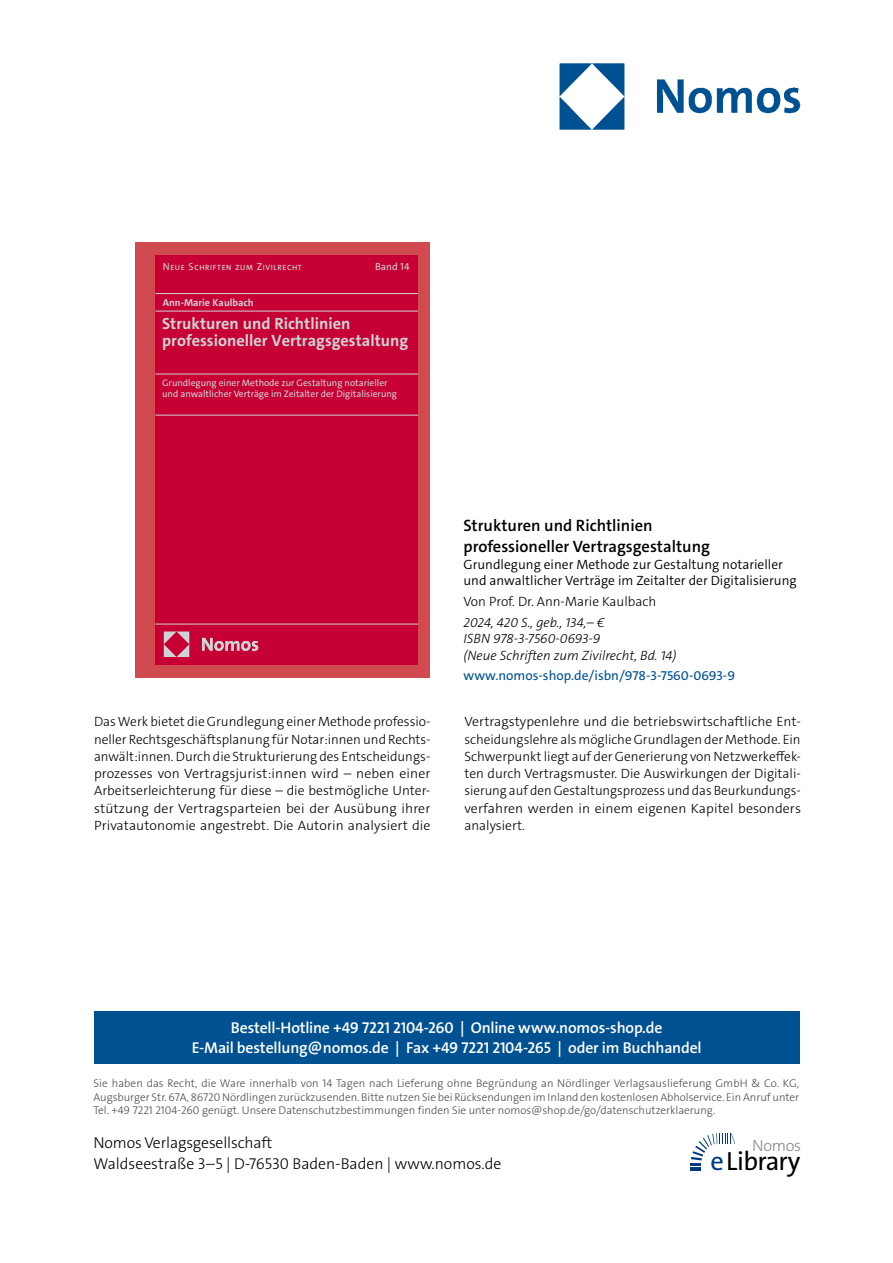
<style>
.page{position:relative;width:893px;height:1263px;background:#fff}
.page>*{position:absolute;margin:0;border:0;box-sizing:border-box;transform-origin:0 0}
.t1{font:26.4px "The Sans Os F";letter-spacing:-.03em;color:#000}
.t2{font:600 16.5px/21px "The Sans C5";color:#000}
.t3{font:700 16.35px/17.7px "The Sans C5";color:#d1d2d4}
.t4{font:300 16.2px "The Sans Os F";letter-spacing:-.02em;color:#87888a}
.t5{font:600 15.75px/21px "The Sans Os F";letter-spacing:-.01em;color:#fff;text-align:center}
.t6{font:300 15.75px/21px "The Sans Os F";color:#000}
.t7{font:300 13.5px/17.2px "The Sans C5";letter-spacing:.005em;color:#000;text-align:justify}
.t8{font:300 13.5px/16.5px "The Sans C5";color:#000}
.t9{font:italic 300 13.5px/16.5px "The Sans C5";color:#000}
.t10{font:13.5px "The Sans C5";color:#005192}
.t11{font:300 11.25px/13.5px "The Sans Os F";color:#4b4b4d;text-align:justify}
.t12{font:700 10.2px "The Sans C5";color:#d1d2d4}
.t13{font:10.2px "The Sans C5";color:#d1d2d4}
.t14{font:9.45px/10.8px "The Sans Os F";color:#d1d2d4}
.t15{font:600 7.65px "The Sans C5";letter-spacing:.085em;color:#cbcdce}
.s1{font-weight:400;font-size:10.2px}
.s2{color:#003882}
</style>
<div class="page">
<img style="left:559px;top:63px;width:242px;height:67px">
<div style="left:94px;top:1011px;width:705px;height:52px;background:#005192"></div>
<svg style="left:690px;top:1133px;width:45px;height:38px"></svg>
<div style="left:135px;top:242px;width:295px;height:435px;background:#d14a4f"></div>
<div style="left:155px;top:255px;width:263px;height:410px;background:#c60034"></div>
<hr style="left:155px;top:293px;width:263px;height:1px;background:#d1d2d4">
<hr style="left:155px;top:415px;width:263px;height:1px;background:#d1d2d4">
<hr style="left:155px;top:311px;width:263px;height:1px;background:#d1d2d4">
<hr style="left:155px;top:374px;width:263px;height:1px;background:#d1d2d4">
<hr style="left:155px;top:624px;width:263px;height:1px;background:#d1d2d4">
<svg style="left:202px;top:638px;width:56px;height:13px"></svg>
<svg style="left:164px;top:631px;width:25px;height:26px"></svg>
<p class="t15" style="left:163px;top:263px;width:141px"><span class="s1">N</span>EUE <span class="s1">S</span>CHRIFTEN ZUM <span class="s1">Z</span>IVILRECHT</p>
<p class="t13" style="left:375px;top:260px;width:36px">Band 14</p>
<p class="t12" style="left:163px;top:296px;width:92px">Ann-Marie Kaulbach</p>
<p class="t3" style="left:162px;top:314px;width:248px">Strukturen und Richtlinien professioneller Vertragsgestaltung</p>
<p class="t14" style="left:162px;top:378px;width:236px">Grundlegung einer Methode zur Gestaltung notarieller und anwaltlicher Verträge im Zeitalter der Digitalisierung</p>
<p class="t2" style="left:463px;top:515px;width:248px">Strukturen und Richtlinien professioneller Vertragsgestaltung</p>
<p class="t8" style="left:463px;top:556px;width:335px">Grundlegung einer Methode zur Gestaltung notarieller und anwaltlicher Verträge im Zeitalter der Digitalisierung</p>
<p class="t7" style="left:463px;top:593px;width:194px">Von Prof. Dr. Ann-Marie Kaulbach</p>
<p class="t9" style="left:463px;top:614px;width:215px">2024, 420 S., geb., 134,– €<br>ISBN 978-3-7560-0693-9<br>(Neue Schriften zum Zivilrecht, Bd. 14)</p>
<p class="t10" style="left:463px;top:667px;width:273px">www.nomos-shop.de/isbn/978-3-7560-0693-9</p>
<p class="t7" style="left:94px;top:713px;width:338px">Das Werk bietet die Grundlegung einer Methode professio&shy;neller Rechtsgeschäftsplanung für Notar:innen und Rechts&shy;anwält:innen. Durch die Strukturierung des Entscheidungs&shy;prozesses von Vertragsjurist:innen wird – neben einer Arbeitserleichterung für diese – die bestmögliche Unter&shy;stützung der Vertragsparteien bei der Ausübung ihrer Privatautonomie angestrebt. Die Autorin analysiert die</p>
<p class="t7" style="left:464px;top:713px;width:338px">Vertragstypenlehre und die betriebswirtschaftliche Ent&shy;scheidungslehre als mögliche Grundlagen der Methode. Ein Schwerpunkt liegt auf der Generierung von Netzwerkeffek&shy;ten durch Vertragsmuster. Die Auswirkungen der Digitali&shy;sierung auf den Gestaltungsprozess und das Beurkundungs&shy;verfahren werden in einem eigenen Kapitel besonders analysiert.</p>
<p class="t5" style="left:192px;top:1017px;width:511px">Bestell-Hotline +49 7221 2104-260 | Online www.nomos-shop.de<br>E-Mail bestellung@nomos.de | Fax +49 7221 2104-265 | oder im Buchhandel</p>
<p class="t11" style="left:94px;top:1077px;width:707px">Sie haben das Recht, die Ware innerhalb von 14 Tagen nach Lieferung ohne Begründung an Nördlinger Verlagsauslieferung GmbH &amp; Co. KG, Augsburger Str. 67A, 86720 Nördlingen zurückzusenden. Bitte nutzen Sie bei Rücksendungen im Inland den kostenlosen Abholservice. Ein Anruf unter Tel. +49 7221 2104-260 genügt. Unsere Datenschutzbestimmungen finden Sie unter nomos@shop.de/go/datenschutzerklaerung.</p>
<p class="t6" style="left:94px;top:1133px;width:409px">Nomos Verlagsgesellschaft<br>Waldseestraße 3–5 | D-76530 Baden-Baden | www.nomos.de</p>
<p class="t4" style="left:752px;top:1135px;width:51px">Nomos</p>
<h1 class="t1" style="left:710px;top:1151px;width:91px"><span class="s2">e</span>Library</h1>
</div>
